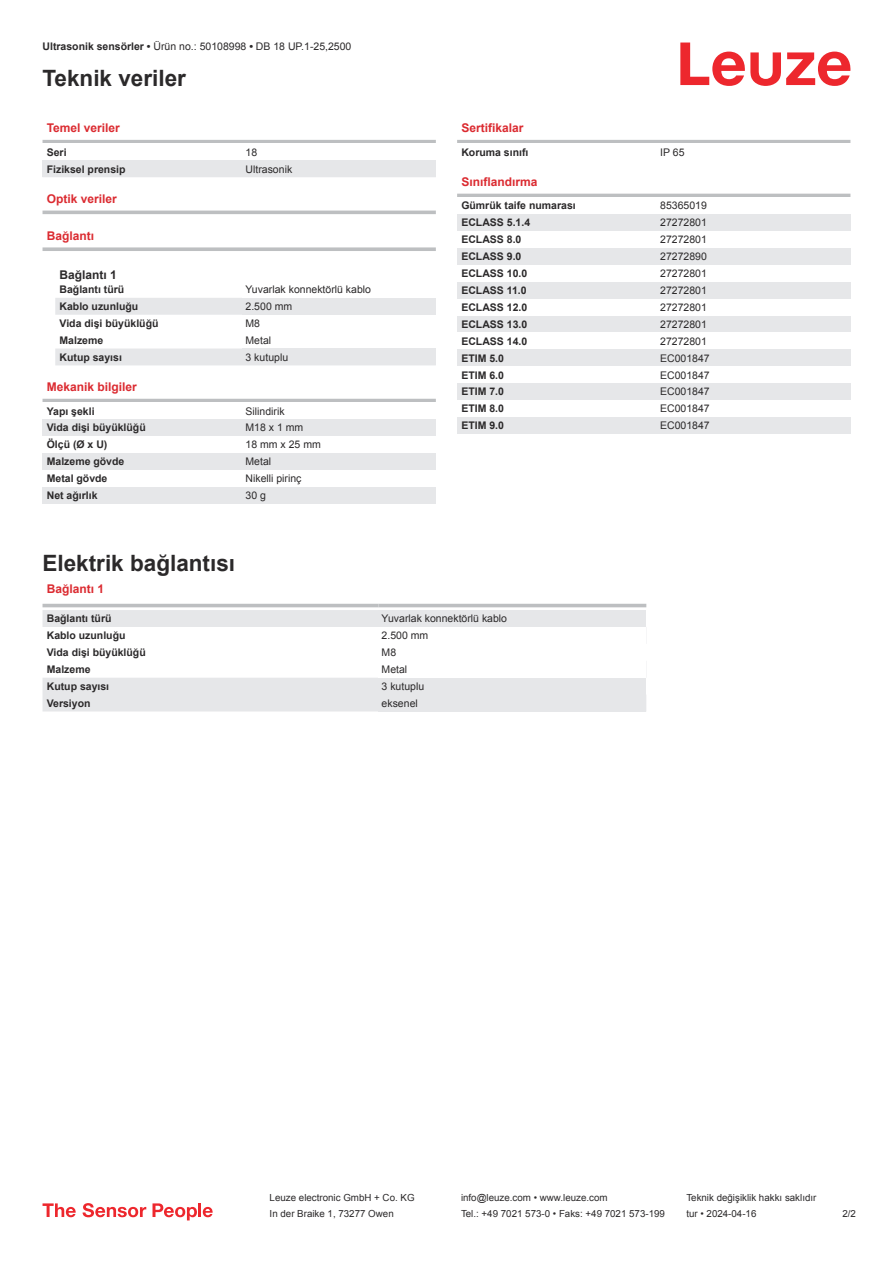
<style>
.page{position:relative;width:893px;height:1263px;background:#fff}
.page>*{position:absolute;margin:0;border:0;box-sizing:border-box;transform-origin:0 0}
.t1{font:700 22.5px "Arial";color:#2b292a}
.t2{font:700 12px "Arial";color:#db2a30}
.t3{font:700 12px "Arial";color:#2b292a}
.t4{font:700 10.5px "Arial";color:#2b292a}
.t5{font:10.5px "Arial";color:#2b292a}
.t6{font:9.75px "Arial";color:#2b292a}
.s1{font-weight:700}
</style>
<div class="page">
<svg style="left:680px;top:43px;width:170px;height:43px"></svg>
<svg style="left:55px;top:298px;width:380px;height:68px"></svg>
<hr style="left:43px;top:140px;width:393px;height:3px;background:#bdbfc1">
<div style="left:43px;top:160px;width:199px;height:17px;background:#e6e7e9"></div>
<div style="left:242px;top:160px;width:194px;height:17px;background:#e6e7e9"></div>
<hr style="left:43px;top:211px;width:393px;height:3px;background:#bdbfc1">
<svg style="left:43px;top:247px;width:393px;height:4px;background:#c4c6c7"></svg>
<div style="left:242px;top:298px;width:194px;height:17px;background:#e6e7e9"></div>
<div style="left:242px;top:315px;width:194px;height:17px;background:#fff"></div>
<div style="left:242px;top:332px;width:194px;height:16px;background:#fff"></div>
<div style="left:242px;top:348px;width:194px;height:17px;background:#e6e7e9"></div>
<hr style="left:43px;top:399px;width:393px;height:3px;background:#bdbfc1">
<div style="left:43px;top:419px;width:199px;height:17px;background:#e6e7e9"></div>
<div style="left:242px;top:419px;width:194px;height:17px;background:#e6e7e9"></div>
<div style="left:43px;top:453px;width:199px;height:17px;background:#e6e7e9"></div>
<div style="left:242px;top:453px;width:194px;height:17px;background:#e6e7e9"></div>
<div style="left:43px;top:487px;width:199px;height:17px;background:#e6e7e9"></div>
<div style="left:242px;top:487px;width:194px;height:17px;background:#e6e7e9"></div>
<svg style="left:43px;top:603px;width:603px;height:5px"></svg>
<svg style="left:43px;top:610px;width:335px;height:101px"></svg>
<hr style="left:43px;top:604px;width:335px;height:3px;background:#bdbfc1">
<hr style="left:378px;top:604px;width:268px;height:3px;background:#bdbfc1">
<div style="left:378px;top:610px;width:268px;height:17px;background:#e6e7e9"></div>
<div style="left:378px;top:678px;width:268px;height:17px;background:#e6e7e9"></div>
<div style="left:378px;top:695px;width:268px;height:16px;background:#e6e7e9"></div>
<hr style="left:457px;top:140px;width:393px;height:3px;background:#bdbfc1">
<hr style="left:457px;top:194px;width:393px;height:3px;background:#bdbfc1">
<div style="left:457px;top:214px;width:200px;height:17px;background:#e6e7e9"></div>
<div style="left:657px;top:214px;width:193px;height:17px;background:#e6e7e9"></div>
<div style="left:457px;top:248px;width:200px;height:17px;background:#e6e7e9"></div>
<div style="left:657px;top:248px;width:193px;height:17px;background:#e6e7e9"></div>
<div style="left:457px;top:282px;width:200px;height:17px;background:#e6e7e9"></div>
<div style="left:657px;top:282px;width:193px;height:17px;background:#e6e7e9"></div>
<div style="left:457px;top:316px;width:200px;height:16px;background:#e6e7e9"></div>
<div style="left:657px;top:316px;width:193px;height:16px;background:#e6e7e9"></div>
<div style="left:457px;top:349px;width:200px;height:17px;background:#e6e7e9"></div>
<div style="left:657px;top:349px;width:193px;height:17px;background:#e6e7e9"></div>
<div style="left:457px;top:383px;width:200px;height:17px;background:#e6e7e9"></div>
<div style="left:657px;top:383px;width:193px;height:17px;background:#e6e7e9"></div>
<div style="left:457px;top:417px;width:200px;height:17px;background:#e6e7e9"></div>
<div style="left:657px;top:417px;width:193px;height:17px;background:#e6e7e9"></div>
<svg style="left:43px;top:1203px;width:33px;height:14px"></svg>
<svg style="left:83px;top:1203px;width:63px;height:14px"></svg>
<svg style="left:153px;top:1203px;width:44px;height:17px"></svg>
<hr style="left:198px;top:1203px;width:3px;height:14px;background:#ed272d">
<svg style="left:203px;top:1207px;width:10px;height:10px"></svg>
<p class="t5" style="left:43px;top:43px;width:310px"><span class="s1">Ultrasonik sensörler •</span> Ürün no.: 50108998 <span class="s1">•</span> DB 18 UP.1-25,2500</p>
<h1 class="t1" style="left:43px;top:70px;width:145px">Teknik veriler</h1>
<p class="t2" style="left:47px;top:123px;width:75px">Temel veriler</p>
<p class="t4" style="left:47px;top:148px;width:21px">Seri</p>
<p class="t5" style="left:246px;top:148px;width:13px">18</p>
<p class="t4" style="left:47px;top:165px;width:80px">Fiziksel prensip</p>
<p class="t5" style="left:246px;top:162px;width:48px">Ultrasonik</p>
<p class="t2" style="left:47px;top:194px;width:72px">Optik veriler</p>
<p class="t2" style="left:47px;top:227px;width:49px">Bağlantı</p>
<p class="t3" style="left:60px;top:266px;width:59px">Bağlantı 1</p>
<p class="t4" style="left:60px;top:282px;width:66px">Bağlantı türü</p>
<p class="t5" style="left:246px;top:282px;width:127px">Yuvarlak konnektörlü kablo</p>
<p class="t4" style="left:60px;top:299px;width:80px">Kablo uzunluğu</p>
<p class="t5" style="left:246px;top:302px;width:48px">2.500 mm</p>
<p class="t4" style="left:60px;top:316px;width:101px">Vida dişi büyüklüğü</p>
<p class="t5" style="left:246px;top:319px;width:16px">M8</p>
<p class="t4" style="left:60px;top:336px;width:45px">Malzeme</p>
<p class="t5" style="left:246px;top:336px;width:27px">Metal</p>
<p class="t4" style="left:60px;top:350px;width:64px">Kutup sayısı</p>
<p class="t5" style="left:246px;top:353px;width:44px">3 kutuplu</p>
<p class="t2" style="left:47px;top:382px;width:92px">Mekanik bilgiler</p>
<p class="t4" style="left:47px;top:403px;width:49px">Yapı şekli</p>
<p class="t5" style="left:246px;top:407px;width:41px">Silindirik</p>
<p class="t4" style="left:47px;top:420px;width:101px">Vida dişi büyüklüğü</p>
<p class="t5" style="left:246px;top:424px;width:59px">M18 x 1 mm</p>
<p class="t4" style="left:47px;top:437px;width:62px">Ölçü (Ø x U)</p>
<p class="t5" style="left:246px;top:441px;width:77px">18 mm x 25 mm</p>
<p class="t4" style="left:47px;top:458px;width:79px">Malzeme gövde</p>
<p class="t5" style="left:246px;top:458px;width:27px">Metal</p>
<p class="t4" style="left:47px;top:474px;width:62px">Metal gövde</p>
<p class="t5" style="left:246px;top:474px;width:57px">Nikelli pirinç</p>
<p class="t4" style="left:47px;top:488px;width:52px">Net ağırlık</p>
<p class="t5" style="left:246px;top:488px;width:22px">30 g</p>
<p class="t2" style="left:461px;top:123px;width:64px">Sertifikalar</p>
<p class="t4" style="left:461px;top:145px;width:69px">Koruma sınıfı</p>
<p class="t5" style="left:660px;top:148px;width:26px">IP 65</p>
<p class="t2" style="left:461px;top:173px;width:78px">Sınıflandırma</p>
<p class="t4" style="left:461px;top:198px;width:116px">Gümrük taife numarası</p>
<p class="t5" style="left:660px;top:202px;width:48px">85365019</p>
<p class="t4" style="left:461px;top:215px;width:70px">ECLASS 5.1.4</p>
<p class="t5" style="left:660px;top:219px;width:48px">27272801</p>
<p class="t4" style="left:461px;top:236px;width:62px">ECLASS 8.0</p>
<p class="t5" style="left:660px;top:236px;width:48px">27272801</p>
<p class="t4" style="left:461px;top:252px;width:62px">ECLASS 9.0</p>
<p class="t5" style="left:660px;top:252px;width:48px">27272890</p>
<p class="t4" style="left:461px;top:266px;width:67px">ECLASS 10.0</p>
<p class="t5" style="left:660px;top:269px;width:48px">27272801</p>
<p class="t4" style="left:461px;top:283px;width:67px">ECLASS 11.0</p>
<p class="t5" style="left:660px;top:286px;width:48px">27272801</p>
<p class="t4" style="left:461px;top:300px;width:67px">ECLASS 12.0</p>
<p class="t5" style="left:660px;top:303px;width:48px">27272801</p>
<p class="t4" style="left:461px;top:317px;width:67px">ECLASS 13.0</p>
<p class="t5" style="left:660px;top:320px;width:48px">27272801</p>
<p class="t4" style="left:461px;top:334px;width:67px">ECLASS 14.0</p>
<p class="t5" style="left:660px;top:337px;width:48px">27272801</p>
<p class="t4" style="left:461px;top:354px;width:44px">ETIM 5.0</p>
<p class="t5" style="left:660px;top:354px;width:51px">EC001847</p>
<p class="t4" style="left:461px;top:371px;width:44px">ETIM 6.0</p>
<p class="t5" style="left:660px;top:371px;width:51px">EC001847</p>
<p class="t4" style="left:461px;top:388px;width:44px">ETIM 7.0</p>
<p class="t5" style="left:660px;top:388px;width:51px">EC001847</p>
<p class="t4" style="left:461px;top:405px;width:44px">ETIM 8.0</p>
<p class="t5" style="left:660px;top:405px;width:51px">EC001847</p>
<p class="t4" style="left:461px;top:422px;width:44px">ETIM 9.0</p>
<p class="t5" style="left:660px;top:422px;width:51px">EC001847</p>
<h1 class="t1" style="left:43px;top:547px;width:194px">Elektrik bağlantısı</h1>
<p class="t2" style="left:47px;top:580px;width:59px">Bağlantı 1</p>
<p class="t4" style="left:47px;top:611px;width:66px">Bağlantı türü</p>
<p class="t5" style="left:382px;top:611px;width:127px">Yuvarlak konnektörlü kablo</p>
<p class="t4" style="left:47px;top:628px;width:80px">Kablo uzunluğu</p>
<p class="t5" style="left:382px;top:631px;width:48px">2.500 mm</p>
<p class="t4" style="left:47px;top:645px;width:101px">Vida dişi büyüklüğü</p>
<p class="t5" style="left:382px;top:648px;width:16px">M8</p>
<p class="t4" style="left:47px;top:665px;width:45px">Malzeme</p>
<p class="t5" style="left:382px;top:665px;width:27px">Metal</p>
<p class="t4" style="left:47px;top:679px;width:64px">Kutup sayısı</p>
<p class="t5" style="left:382px;top:682px;width:44px">3 kutuplu</p>
<p class="t4" style="left:47px;top:699px;width:45px">Versiyon</p>
<p class="t5" style="left:382px;top:696px;width:38px">eksenel</p>
<p class="t6" style="left:270px;top:1194px;width:146px">Leuze electronic GmbH + Co. KG</p>
<p class="t6" style="left:461px;top:1194px;width:148px">info@leuze.com • www.leuze.com</p>
<p class="t6" style="left:686px;top:1191px;width:132px">Teknik değişiklik hakkı saklıdır</p>
<p class="t6" style="left:270px;top:1210px;width:126px">In der Braike 1, 73277 Owen</p>
<p class="t6" style="left:461px;top:1207px;width:205px">Tel.: +49 7021 573-0 • Faks: +49 7021 573-199</p>
<p class="t6" style="left:686px;top:1210px;width:72px">tur • 2024-04-16</p>
<p class="t6" style="left:842px;top:1210px;width:15px">2 /2</p>
</div>
